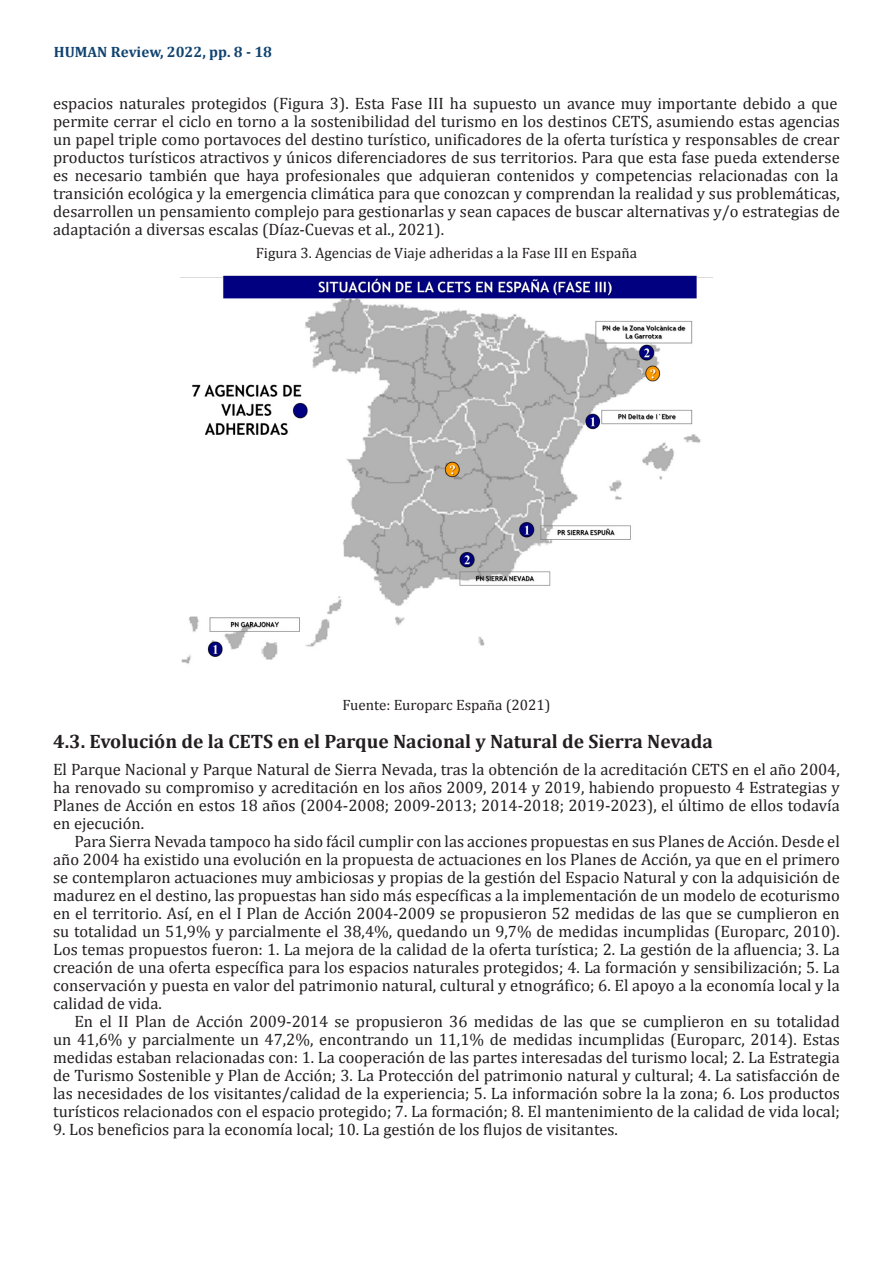
<style>
.page{position:relative;width:893px;height:1263px;background:#fff}
.page>*{position:absolute;margin:0;border:0;box-sizing:border-box;transform-origin:0 0}
.Titulo_2{font:700 19.5px "Cambria";color:#231f20}
.Parrafos-siguientes{font:16.5px/18px "Cambria";color:#231f20;text-align:justify}
.Fuente-Tablas{font:16.5px/18px "Cambria";color:#231f20}
.Parrafo-Arranque{font:16.5px/18px "Cambria";color:#231f20;text-align:justify}
.Fuente-Tablas-2{font:15px "Cambria";color:#231f20}
.Fuente-Tablas-3{font:700 15px "Cambria";color:#104370}
</style>
<div class="page">
<img style="left:181px;top:275px;width:531px;height:389px">
<p class="Fuente-Tablas-3" style="left:54px;top:41px;width:220px">HUMAN Review, 2022, pp. 8 - 18</p>
<p class="Fuente-Tablas" style="left:53px;top:94px;width:788px">espacios naturales protegidos (Figura 3). Esta Fase III ha supuesto un avance muy importante debido a que permite cerrar el ciclo en torno a la sostenibilidad del turismo en los destinos CETS, asumiendo estas agencias un papel triple como portavoces del destino turístico, unificadores de la oferta turística y responsables de crear productos turísticos atractivos y únicos diferenciadores de sus territorios. Para que esta fase pueda extenderse es necesario también que haya profesionales que adquieran contenidos y competencias relacionadas con la transición ecológica y la emergencia climática para que conozcan y comprendan la realidad y sus problemáticas, desarrollen un pensamiento complejo para gestionarlas y sean capaces de buscar alternativas y/o estrategias de adaptación a diversas escalas (Díaz-Cuevas et al., 2021).</p>
<p class="Fuente-Tablas-2" style="left:256px;top:244px;width:383px">Figura 3. Agencias de Viaje adheridas a la Fase III en España</p>
<p class="Fuente-Tablas-2" style="left:342px;top:696px;width:210px">Fuente: Europarc España (2021)</p>
<p class="Titulo_2" style="left:53px;top:728px;width:661px">4.3. Evolución de la CETS en el Parque Nacional y Natural de Sierra Nevada</p>
<p class="Parrafo-Arranque" style="left:53px;top:760px;width:788px">El Parque Nacional y Parque Natural de Sierra Nevada, tras la obtención de la acreditación CETS en el año 2004, ha renovado su compromiso y acreditación en los años 2009, 2014 y 2019, habiendo propuesto 4 Estrategias y Planes de Acción en estos 18 años (2004-2008; 2009-2013; 2014-2018; 2019-2023), el último de ellos todavía en ejecución.</p>
<p class="Parrafos-siguientes" style="left:53px;top:832px;width:788px;text-indent:21px">Para Sierra Nevada tampoco ha sido fácil cumplir con las acciones propuestas en sus Planes de Acción. Desde el año 2004 ha existido una evolución en la propuesta de actuaciones en los Planes de Acción, ya que en el primero se contemplaron actuaciones muy ambiciosas y propias de la gestión del Espacio Natural y con la adquisición de madurez en el destino, las propuestas han sido más específicas a la implementación de un modelo de ecoturismo en el territorio. Así, en el I Plan de Acción 2004-2009 se propusieron 52 medidas de las que se cumplieron en su totalidad un 51,9% y parcialmente el 38,4%, quedando un 9,7% de medidas incumplidas (Europarc, 2010).<br>Los temas propuestos fueron: 1. La mejora de la calidad de la oferta turística; 2. La gestión de la afluencia; 3. La creación de una oferta específica para los espacios naturales protegidos; 4. La formación y sensibilización; 5. La conservación y puesta en valor del patrimonio natural, cultural y etnográfico; 6. El apoyo a la economía local y la calidad de vida.</p>
<p class="Parrafos-siguientes" style="left:53px;top:1012px;width:788px;text-indent:21px">En el II Plan de Acción 2009-2014 se propusieron 36 medidas de las que se cumplieron en su totalidad un 41,6% y parcialmente un 47,2%, encontrando un 11,1% de medidas incumplidas (Europarc, 2014). Estas medidas estaban relacionadas con: 1. La cooperación de las partes interesadas del turismo local; 2. La Estrategia de Turismo Sostenible y Plan de Acción; 3. La Protección del patrimonio natural y cultural; 4. La satisfacción de las necesidades de los visitantes/calidad de la experiencia; 5. La información sobre la la zona; 6. Los productos turísticos relacionados con el espacio protegido; 7. La formación; 8. El mantenimiento de la calidad de vida local;</p>
<p class="Parrafos-siguientes" style="left:53px;top:1120px;width:566px">9. Los beneficios para la economía local; 10. La gestión de los flujos de visitantes.</p>
</div>
